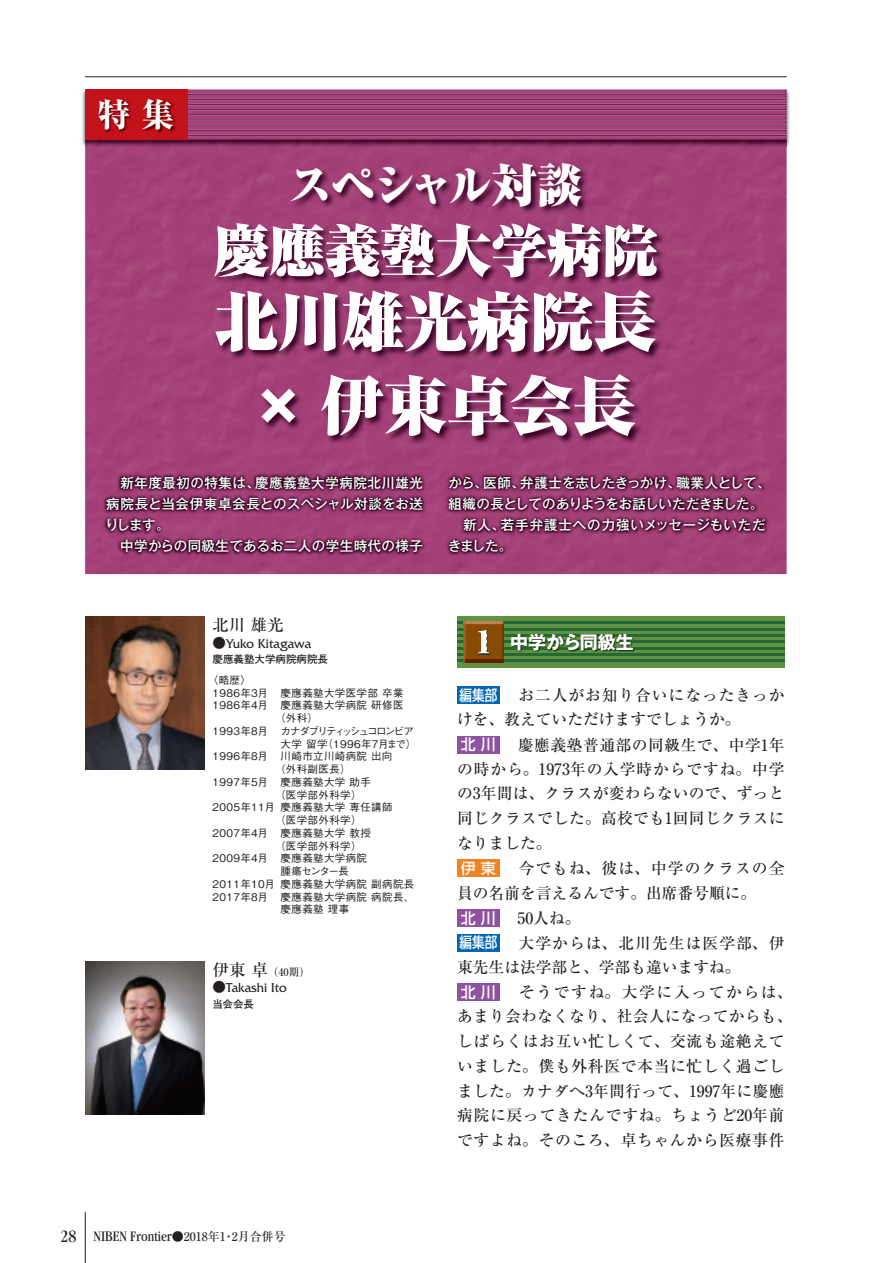
<style>
.page{position:relative;width:893px;height:1263px;background:#fff}
.page>*{position:absolute;margin:0;border:0;box-sizing:border-box;transform-origin:0 0}
.t1{font:63px/84px "Ryumin Pro Ultra 90 pv RKSJ H";color:#fff;text-align:center}
.t2{font:55.5px "Ryumin Pro Ultra 90 pv RKSJ H";color:#fff}
.t3{font:45px "Ryumin Pro Ultra 90 pv RKSJ H";letter-spacing:-.07em;color:#fff}
.t4{font:33px "Ryumin Pro Heavy 90 pv RKSJ H";color:#fff}
.t5{font:18px "Gothic MB101 Pro Bold 90 pv RKSJ H";color:#fff}
.t6{font:16.5px "Ryumin Pro Medium 90 pv RKSJ H";color:#231f20}
.t7{font:15.75px/24.8px "Ryumin Pro Medium 90 pv RKSJ H";letter-spacing:.03em;color:#231f20}
.t8{font:condensed 15px "Garamond";color:#231f20}
.t9{font:13.5px/21px "Gothic MB101 Pro Medium 90 pv RKSJ H";letter-spacing:.005em;color:#fff}
.t10{font:13.5px/21px "Gothic MB101 Pro Medium 90 pv RKSJ H";letter-spacing:.03em;color:#fff}
.t11{font:13.5px "Friz Quadrata";color:#231f20}
.t12{font:10.5px "Gothic BBB Pro Medium 90 pv RKSJ H";letter-spacing:.035em;color:#231f20}
.t13{font:10.5px "Gothic BBB Pro Medium 90 pv RKSJ H";letter-spacing:-.145em;color:#231f20}
.t14{font:10.5px/20.5px "Futo Go B101 Pro Bold 90 pv RKSJ H";color:#231f20}
.t15{font:10.5px "Ryumin Pro Medium 90 pv RKSJ H";color:#231f20}
.t16{font:10.5px "Gothic BBB Pro Medium 90 pv RKSJ H";letter-spacing:-.09em;color:#231f20}
.s1{font-family:"Futo Go B101 Pro Bold 90 pv RKSJ H"}
.s2{font-family:"Gothic BBB Pro Medium 90 pv RKSJ H"}
.s3{font-size:16.5px}
.s4{font-size:18px}
.s5{font-family:"Ryumin Pro Medium 90 pv RKSJ H";font-stretch:normal;font-size:12px}
.s6{font-family:"Shin Go Pro Medium 90 pv RKSJ H";font-size:15px;color:#fff}
</style>
<div class="page">
<div style="left:85px;top:147px;width:150px;height:427px;background:#a44078"></div>
<div style="left:235px;top:147px;width:552px;height:53px;background:#a44078"></div>
<div style="left:637px;top:200px;width:150px;height:374px;background:#a44078"></div>
<div style="left:235px;top:444px;width:402px;height:130px;background:#a44078"></div>
<img style="left:85px;top:89px;width:702px;height:58px">
<hr style="left:85px;top:94px;width:702px;height:1px;background:#7b1e57">
<hr style="left:85px;top:99px;width:702px;height:1px;background:#7b1e57">
<hr style="left:85px;top:104px;width:702px;height:1px;background:#7b1e57">
<hr style="left:85px;top:109px;width:702px;height:1px;background:#7b1e57">
<hr style="left:85px;top:114px;width:702px;height:2px;background:#7b1e57">
<hr style="left:85px;top:119px;width:702px;height:2px;background:#7b1e57">
<hr style="left:85px;top:124px;width:702px;height:2px;background:#7b1e57">
<hr style="left:85px;top:129px;width:702px;height:2px;background:#7b1e57">
<hr style="left:85px;top:135px;width:702px;height:1px;background:#7b1e57">
<svg style="left:457px;top:616px;width:327px;height:51px;background:#588a40"></svg>
<hr style="left:457px;top:622px;width:327px;height:2px;background:#246932">
<hr style="left:457px;top:628px;width:327px;height:2px;background:#246932">
<hr style="left:457px;top:634px;width:327px;height:2px;background:#246932">
<hr style="left:457px;top:641px;width:327px;height:2px;background:#246932">
<hr style="left:457px;top:647px;width:327px;height:2px;background:#246932">
<hr style="left:457px;top:653px;width:327px;height:3px;background:#246932">
<hr style="left:457px;top:660px;width:327px;height:2px;background:#246932">
<img style="left:463px;top:622px;width:41px;height:40px">
<img style="left:463px;top:628px;width:41px;height:2px">
<img style="left:463px;top:634px;width:41px;height:2px">
<img style="left:463px;top:641px;width:41px;height:2px">
<img style="left:463px;top:647px;width:41px;height:2px">
<img style="left:463px;top:653px;width:41px;height:3px">
<img style="left:478px;top:630px;width:1px;height:23px">
<svg style="left:479px;top:630px;width:11px;height:24px"></svg>
<img style="left:512px;top:633px;width:123px;height:19px">
<img style="left:512px;top:634px;width:123px;height:2px">
<img style="left:512px;top:641px;width:123px;height:2px">
<img style="left:512px;top:647px;width:123px;height:2px">
<div style="left:457px;top:687px;width:43px;height:17px;background:#0166b3"></div>
<div style="left:457px;top:736px;width:43px;height:17px;background:#8e52a1"></div>
<div style="left:457px;top:860px;width:43px;height:17px;background:#f58220"></div>
<div style="left:457px;top:909px;width:43px;height:17px;background:#8e52a1"></div>
<div style="left:457px;top:934px;width:43px;height:17px;background:#0166b3"></div>
<div style="left:457px;top:984px;width:43px;height:17px;background:#8e52a1"></div>
<img style="left:215px;top:163px;width:451px;height:281px">
<img style="left:103px;top:473px;width:666px;height:83px">
<div style="left:85px;top:89px;width:102px;height:50px;background:#c4121a"></div>
<img style="left:99px;top:99px;width:77px;height:33px">
<img style="left:85px;top:617px;width:119px;height:153px">
<img style="left:85px;top:961px;width:119px;height:153px">
<hr style="left:85px;top:77px;width:702px;height:1px;background:#231f20">
<hr style="left:85px;top:1212px;width:1px;height:51px;background:#231f20">
<p class="t4" style="left:98px;top:102px;width:78px">特 集</p>
<p class="t3" style="left:288px;top:168px;width:295px">スペシャル対談</p>
<p class="t2" style="left:214px;top:230px;width:445px">慶應義塾大学病院</p>
<p class="t1" style="left:215px;top:288px;width:442px">北川雄光病院長× 伊東卓会長</p>
<p class="t10" style="left:105px;top:474px;width:319px">　新年度最初の特集は、慶應義塾大学病院北川雄光病院長と当会伊東卓会長とのスペシャル対談をお送りします。<br>　中学からの同級生であるお二人の学生時代の様子</p>
<p class="t9" style="left:448px;top:474px;width:325px">から、医師、弁護士を志したきっかけ、職業人として、組織の長としてのありようをお話しいただきました。　新人、若手弁護士への力強いメッセージもいただきました。</p>
<p class="t6" style="left:213px;top:619px;width:73px">北川 雄光</p>
<p class="t11" style="left:213px;top:639px;width:100px"><span class="s1">●</span>Yuko Kitagawa</p>
<p class="t14" style="left:207px;top:650px;width:122px;text-indent:5px">慶應義塾大学病院病院長<span class="s2">〈略歴〉</span></p>
<p class="t12" style="left:213px;top:689px;width:192px">1986年3月 慶應義塾大学医学部 卒業</p>
<p class="t12" style="left:213px;top:701px;width:192px">1986年4月 慶應義塾大学病院 研修医</p>
<p class="t12" style="left:275px;top:714px;width:45px">（外科）</p>
<p class="t13" style="left:213px;top:727px;width:203px">1 993年8月 カナダブリティッシュコロンビア</p>
<p class="t12" style="left:281px;top:740px;width:137px">大学 留学（1996年7月まで）</p>
<p class="t12" style="left:213px;top:752px;width:181px">1996年8月 川崎市立川崎病院 出向</p>
<p class="t12" style="left:275px;top:765px;width:77px">（外科副医長）</p>
<p class="t12" style="left:213px;top:778px;width:160px">1997年5月 慶應義塾大学 助手</p>
<p class="t12" style="left:275px;top:791px;width:88px">（医学部外科学）</p>
<p class="t12" style="left:213px;top:803px;width:182px">2005年11月 慶應義塾大学 専任講師</p>
<p class="t12" style="left:275px;top:816px;width:88px">（医学部外科学）</p>
<p class="t12" style="left:213px;top:829px;width:160px">2007年4月 慶應義塾大学 教授</p>
<p class="t12" style="left:275px;top:842px;width:88px">（医学部外科学）</p>
<p class="t12" style="left:213px;top:854px;width:156px">2009年4月 慶應義塾大学病院</p>
<p class="t16" style="left:281px;top:867px;width:70px">腫瘍センター長</p>
<p class="t12" style="left:213px;top:880px;width:203px">2011年10月 慶應義塾大学病院 副病院長</p>
<p class="t12" style="left:213px;top:893px;width:203px">2017年8月 慶應義塾大学病院 病院長、</p>
<p class="t12" style="left:281px;top:905px;width:70px">慶應義塾 理事</p>
<p class="t15" style="left:213px;top:968px;width:99px"><span class="s3">伊東 卓</span> （40期）</p>
<p class="t11" style="left:213px;top:983px;width:76px"><span class="s1">●</span>Takashi Ito</p>
<p class="t14" style="left:212px;top:995px;width:43px">当会会長</p>
<p class="t8" style="left:61px;top:1230px;width:227px"><span class="s4">28</span> NIBEN Frontier<span class="s5">●2018年1・2月合併号</span></p>
<p class="t5" style="left:510px;top:635px;width:125px">中学から同級生</p>
<p class="t7" style="left:457px;top:685px;width:337px"><span class="s6">編集部</span>　お二人がお知り合いになったきっかけを、教えていただけますでしょうか。<br><span class="s6">北 川</span>　慶應義塾普通部の同級生で、中学1年の時から。1973年の入学時からですね。中学の3年間は、クラスが変わらないので、ずっと同じクラスでした。高校でも1回同じクラスになりました。<br><span class="s6">伊 東</span>　今でもね、彼は、中学のクラスの全員の名前を言えるんです。出席番号順に。<br><span class="s6">北 川</span>　50人ね。<br><span class="s6">編集部</span>　大学からは、北川先生は医学部、伊東先生は法学部と、学部も違いますね。<br><span class="s6">北 川</span>　そうですね。大学に入ってからは、あまり会わなくなり、社会人になってからも、しばらくはお互い忙しくて、交流も途絶えていました。僕も外科医で本当に忙しく過ごしました。カナダへ3年間行って、1997年に慶應病院に戻ってきたんですね。ちょうど20年前ですよね。そのころ、卓ちゃんから医療事件</p>
</div>
